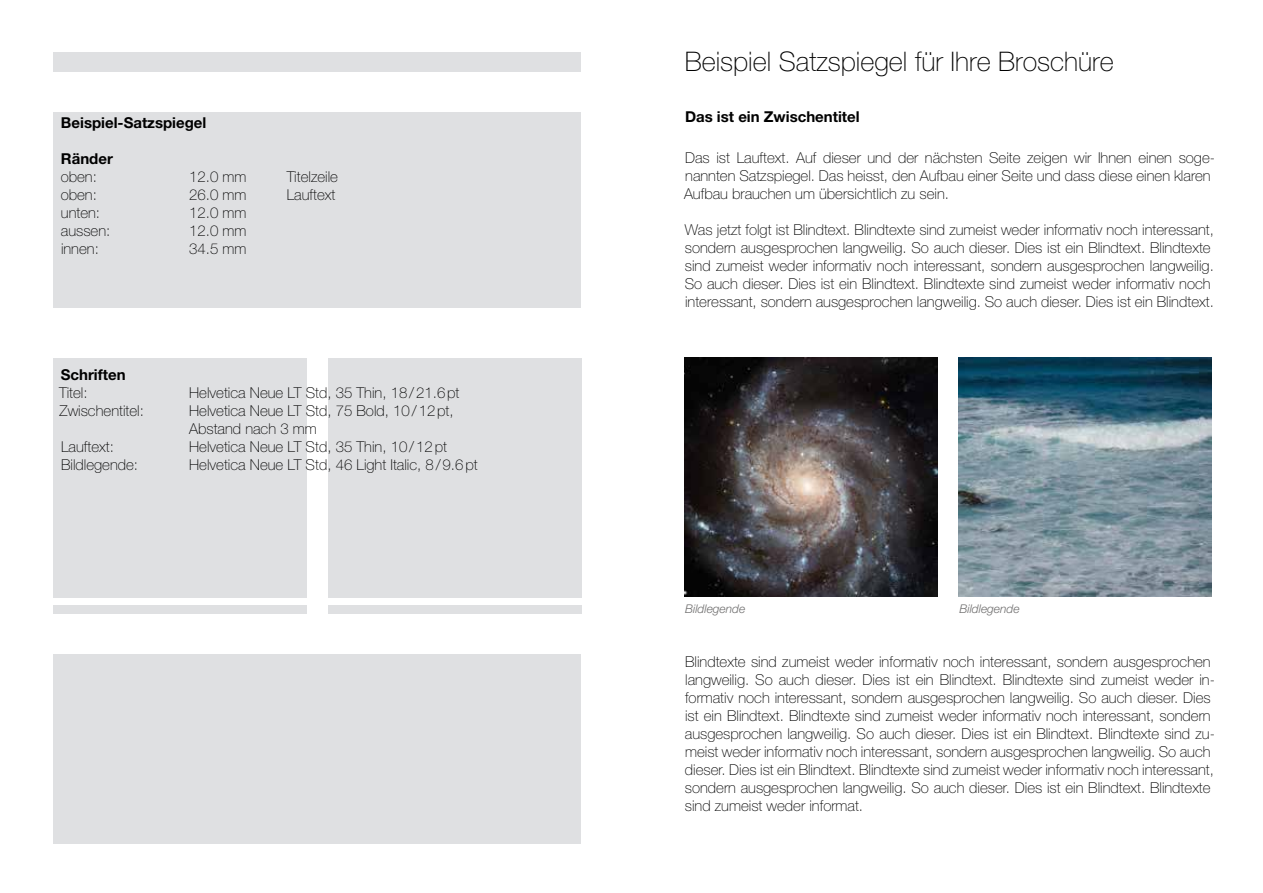
<style>
.page{position:relative;width:1263px;height:893px;background:#fff}
.page>*{position:absolute;margin:0;border:0;box-sizing:border-box;transform-origin:0 0}
.t1{font:100 27px "Helvetica Neue LT Std";color:#000}
.t2{font:100 15px/18px "Helvetica Neue LT Std";color:#000}
.t3{font:700 15px "Helvetica Neue LT Std";color:#000}
.t4{font:italic 300 12px "Helvetica Neue LT Std";color:#706f6f}
</style>
<div class="page">
<img style="left:684px;top:357px;width:253px;height:240px">
<img style="left:958px;top:357px;width:253px;height:240px">
<div style="left:54px;top:53px;width:527px;height:19px;background:#dfe0e2"></div>
<div style="left:54px;top:112px;width:527px;height:196px;background:#dfe0e2"></div>
<div style="left:54px;top:654px;width:527px;height:190px;background:#dfe0e2"></div>
<div style="left:54px;top:358px;width:253px;height:240px;background:#dfe0e2"></div>
<div style="left:328px;top:358px;width:253px;height:240px;background:#dfe0e2"></div>
<div style="left:54px;top:606px;width:253px;height:8px;background:#dfe0e2"></div>
<div style="left:328px;top:606px;width:253px;height:8px;background:#dfe0e2"></div>
<p class="t3" style="left:61px;top:114px;width:147px">Beispiel-Satzspiegel</p>
<p class="t3" style="left:61px;top:150px;width:53px">Ränder</p>
<p class="t2" style="left:61px;top:168px;width:38px">oben:</p>
<p class="t2" style="left:189px;top:168px;width:59px">12.0 mm</p>
<p class="t2" style="left:287px;top:168px;width:53px">Titelzeile</p>
<p class="t2" style="left:61px;top:186px;width:38px">oben:</p>
<p class="t2" style="left:189px;top:186px;width:59px">26.0 mm</p>
<p class="t2" style="left:287px;top:186px;width:50px">Lauftext</p>
<p class="t2" style="left:61px;top:204px;width:41px">unten:</p>
<p class="t2" style="left:189px;top:204px;width:59px">12.0 mm</p>
<p class="t2" style="left:61px;top:222px;width:51px">aussen:</p>
<p class="t2" style="left:189px;top:222px;width:59px">12.0 mm</p>
<p class="t2" style="left:61px;top:240px;width:39px">innen:</p>
<p class="t2" style="left:189px;top:240px;width:59px">34.5 mm</p>
<p class="t3" style="left:61px;top:366px;width:66px">Schriften</p>
<p class="t2" style="left:59px;top:384px;width:30px">Titel:</p>
<p class="t2" style="left:189px;top:384px;width:272px">Helvetica Neue LT Std, 35 Thin, 18/21.6pt</p>
<p class="t2" style="left:60px;top:402px;width:86px">Zwischentitel:</p>
<p class="t2" style="left:189px;top:402px;width:266px">Helvetica Neue LT Std, 75 Bold, 10/12pt,<br>Abstand nach 3 mm</p>
<p class="t2" style="left:61px;top:438px;width:54px">Lauftext:</p>
<p class="t2" style="left:189px;top:438px;width:259px">Helvetica Neue LT Std, 35 Thin, 10/12pt</p>
<p class="t2" style="left:61px;top:456px;width:79px">Bildlegende:</p>
<p class="t2" style="left:189px;top:456px;width:290px">Helvetica Neue LT Std, 46 Light Italic, 8/9.6pt</p>
<h1 class="t1" style="left:685px;top:46px;width:430px">Beispiel Satzspiegel für Ihre Broschüre</h1>
<p class="t3" style="left:685px;top:107px;width:176px">Das ist ein Zwischentitel</p>
<p class="t2" style="left:684px;top:148px;width:532px">Das ist Lauftext. Auf dieser und der nächsten Seite zeigen wir Ihnen einen soge&shy;nannten Satzspiegel. Das heisst, den Aufbau einer Seite und dass diese einen klaren<br>Aufbau brauchen um übersichtlich zu sein.</p>
<p class="t2" style="left:685px;top:220px;width:531px">Was jetzt folgt ist Blindtext. Blindtexte sind zumeist weder informativ noch interessant, sondern ausgesprochen langweilig. So auch dieser. Dies ist ein Blindtext. Blindtexte sind zumeist weder informativ noch interessant, sondern ausgesprochen langweilig.<br>So auch dieser. Dies ist ein Blindtext. Blindtexte sind zumeist weder informativ noch interessant, sondern ausgesprochen langweilig. So auch dieser. Dies ist ein Blindtext.</p>
<p class="t4" style="left:685px;top:602px;width:62px">Bildlegende</p>
<p class="t4" style="left:959px;top:602px;width:62px">Bildlegende</p>
<p class="t2" style="left:685px;top:652px;width:532px">Blindtexte sind zumeist weder informativ noch interessant, sondern ausgesprochen langweilig. So auch dieser. Dies ist ein Blindtext. Blindtexte sind zumeist weder in&shy;formativ noch interessant, sondern ausgesprochen langweilig. So auch dieser. Dies ist ein Blindtext. Blindtexte sind zumeist weder informativ noch interessant, sondern ausgesprochen langweilig. So auch dieser. Dies ist ein Blindtext. Blindtexte sind zu&shy;meist weder informativ noch interessant, sondern ausgesprochen langweilig. So auch dieser. Dies ist ein Blindtext. Blindtexte sind zumeist weder informativ noch interessant, sondern ausgesprochen langweilig. So auch dieser. Dies ist ein Blindtext. Blindtexte sind zumeist weder informat.</p>
</div>
